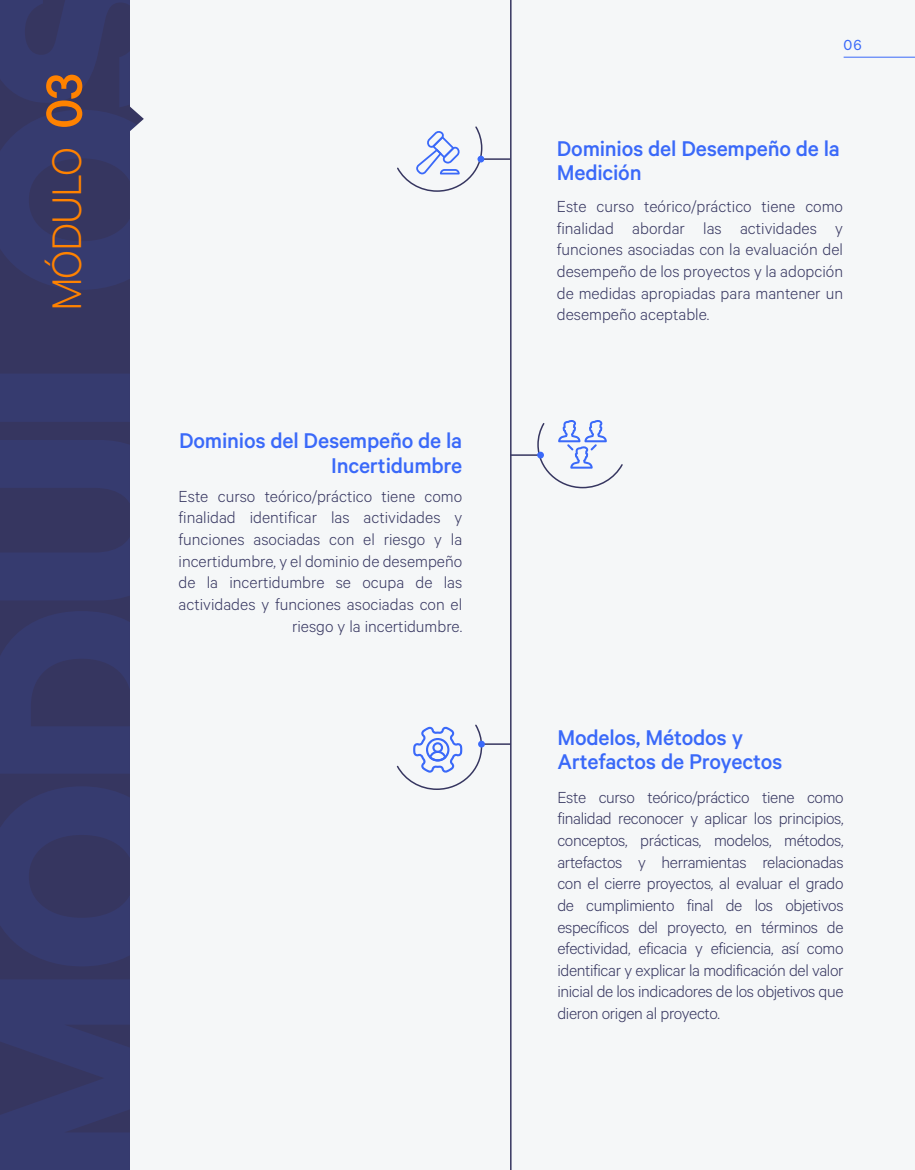
<style>
.page{position:relative;width:915px;height:1170px;background:#fff}
.page>*{position:absolute;margin:0;border:0;box-sizing:border-box;transform-origin:0 0}
.t1{font:500 57px "Calibre";color:#ff8200}
.t2{font:300 46.5px "Calibre";letter-spacing:-.025em;color:#ff8200}
.t3{font:500 24px/24px "Calibre";letter-spacing:-.01em;color:#3a69f9}
.t4{font:300 18px/21.6px "Calibre";color:#363660;text-align:justify}
.t5{font:16.5px "Calibre";color:#3a69f9}
</style>
<div class="page">
<div style="left:130px;top:0;width:784px;height:1169px;background:#f5f7f8"></div>
<div style="left:0;top:0;width:130px;height:1169px;background:#363660"></div>
<svg style="left:130px;top:106px;width:14px;height:25px"></svg>
<hr style="left:843px;top:57px;width:71px;height:1px;background:#3a69f9">
<hr style="left:510px;top:0;width:1px;height:1169px;background:#363660">
<hr style="left:510px;top:454px;width:29px;height:2px;background:#363660">
<hr style="left:480px;top:158px;width:30px;height:2px;background:#363660">
<svg style="left:397px;top:126px;width:86px;height:66px"></svg>
<svg style="left:396px;top:724px;width:114px;height:66px"></svg>
<div style="left:478px;top:740px;width:6px;height:7px;background:#3a69f9;border-radius:50%"></div>
<svg style="left:536px;top:420px;width:87px;height:69px"></svg>
<h1 class="t1" style="left:31px;top:129px;width:58px;rotate:-90deg">03</h1>
<h2 class="t2" style="left:39px;top:311px;width:165px;rotate:-90deg">MÓDULO</h2>
<h3 class="t3" style="left:179px;top:427px;width:284px;line-height:25.5px;text-align:right">Dominios del Desempeño de la<br>Incertidumbre</h3>
<p class="t4" style="left:178px;top:484px;width:285px;text-align:right">Este curso teórico/práctico tiene como finalidad identificar las actividades y funciones asociadas con el riesgo y la incertidumbre, y el dominio de desempeño de la incertidumbre se ocupa de las actividades y funciones asociadas con el riesgo y la incertidumbre.</p>
<p class="t5" style="left:843px;top:36px;width:19px">06</p>
<h3 class="t3" style="left:556px;top:136px;width:284px">Dominios del Desempeño de la<br>Medición</h3>
<p class="t4" style="left:556px;top:195px;width:287px">Este curso teórico/práctico tiene como finalidad abordar las actividades y funciones asociadas con la evaluación del desempeño de los proyectos y la adopción de medidas apropiadas para mantener un desempeño aceptable.</p>
<h3 class="t3" style="left:557px;top:724px;width:226px">Modelos, Métodos y<br>Artefactos de Proyectos</h3>
<p class="t4" style="left:557px;top:785px;width:287px">Este curso teórico/práctico tiene como finalidad reconocer y aplicar los principios, conceptos, prácticas, modelos, métodos, artefactos y herramientas relacionadas con el cierre proyectos, al evaluar el grado de cumplimiento final de los objetivos específicos del proyecto, en términos de efectividad, eficacia y eficiencia, así como identificar y explicar la modificación del valor inicial de los indicadores de los objetivos que dieron origen al proyecto.</p>
</div>
